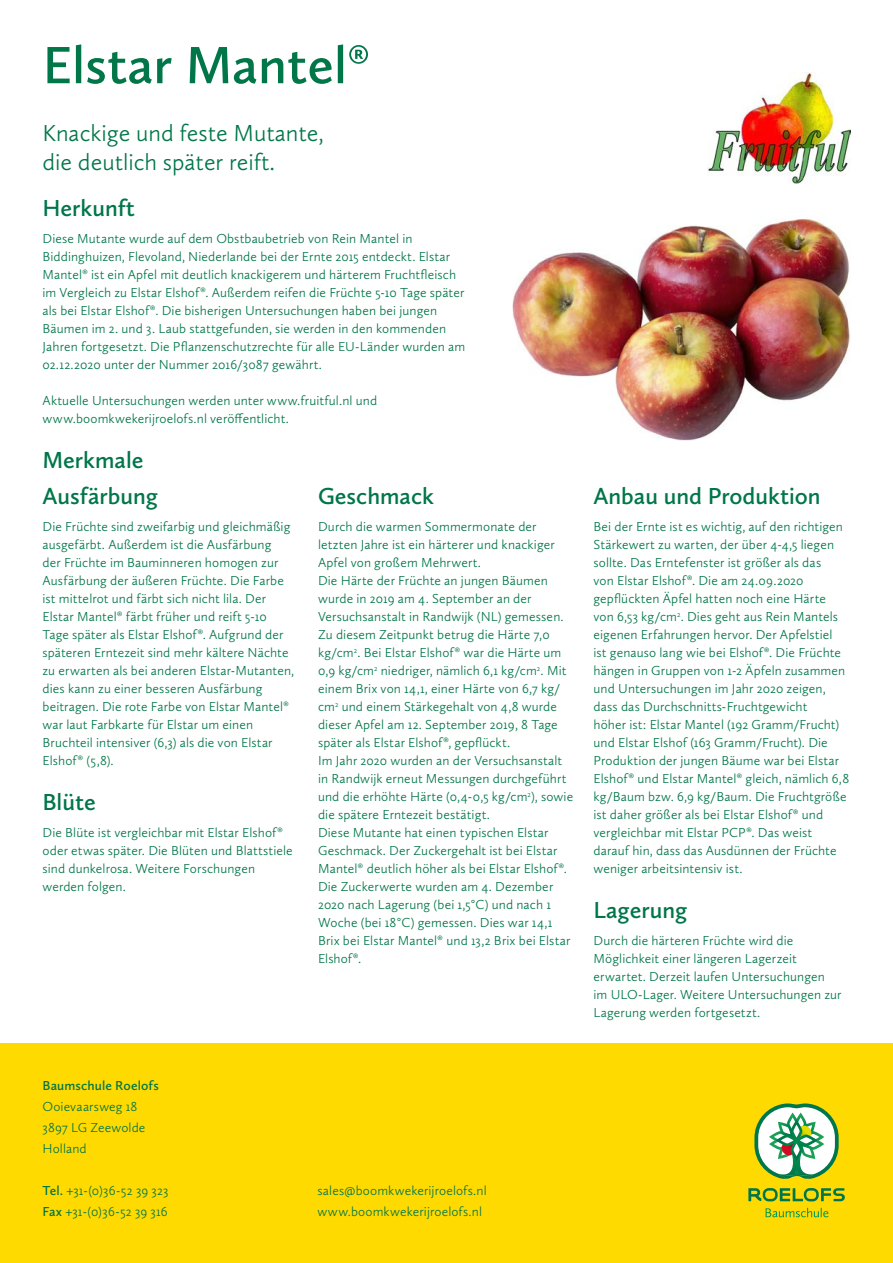
<style>
.page{position:relative;width:893px;height:1263px;background:#fff}
.page>*{position:absolute;margin:0;border:0;box-sizing:border-box;transform-origin:0 0}
.t1{font:600 54.3px "Calluna Sans";color:#007649}
.t2{font:600 24px "Calluna Sans";color:#007649}
.t3{font:300 24px/28.8px "Calluna Sans";color:#007649}
.t4{font:300 13.5px/18px "Calluna Sans";letter-spacing:.005em;color:#007649}
.t5{font:600 13.5px "Calluna Sans";letter-spacing:.01em;color:#007649}
.s1{font-weight:600}
</style>
<div class="page">
<img style="left:707px;top:72px;width:143px;height:111px">
<div style="left:0;top:1043px;width:893px;height:220px;background:#ffda00"></div>
<svg style="left:748px;top:1188px;width:97px;height:13px"></svg>
<svg style="left:754px;top:1103px;width:85px;height:76px"></svg>
<svg style="left:765px;top:1208px;width:63px;height:9px"></svg>
<img style="left:512px;top:218px;width:338px;height:223px">
<h1 class="t1" style="left:43px;top:32px;width:329px">Elstar Mantel®</h1>
<h2 class="t3" style="left:43px;top:119px;width:283px">Knackige und feste Mutante, die deutlich später reift.</h2>
<h2 class="t2" style="left:43px;top:193px;width:94px">Herkunft</h2>
<p class="t4" style="left:43px;top:229px;width:424px">Diese Mutante wurde auf dem Obstbaubetrieb von Rein Mantel in Biddinghuizen, Flevoland, Niederlande bei der Ernte 2015 entdeckt. Elstar Mantel® ist ein Apfel mit deutlich knackigerem und härterem Fruchtfleisch im Vergleich zu Elstar Elshof®. Außerdem reifen die Früchte 5-10 Tage später als bei Elstar Elshof®. Die bisherigen Untersuchungen haben bei jungen Bäumen im 2. und 3. Laub stattgefunden, sie werden in den kommenden Jahren fortgesetzt. Die Pflanzenschutzrechte für alle EU-Länder wurden am 02.12.2020 unter der Nummer 2016/3087 gewährt.</p>
<p class="t4" style="left:43px;top:391px;width:336px">Aktuelle Untersuchungen werden unter www.fruitful.nl und www.boomkwekerijroelofs.nl veröffentlicht.</p>
<h2 class="t2" style="left:43px;top:445px;width:103px">Merkmale</h2>
<h2 class="t2" style="left:43px;top:481px;width:117px">Ausfärbung</h2>
<p class="t4" style="left:43px;top:517px;width:253px">Die Früchte sind zweifarbig und gleichmäßig ausgefärbt. Außerdem ist die Ausfärbung<br>der Früchte im Bauminneren homogen zur Ausfärbung der äußeren Früchte. Die Farbe ist mittelrot und färbt sich nicht lila. Der Elstar Mantel® färbt früher und reift 5-10<br>Tage später als Elstar Elshof®. Aufgrund der späteren Erntezeit sind mehr kältere Nächte zu erwarten als bei anderen Elstar-Mutanten, dies kann zu einer besseren Ausfärbung beitragen. Die rote Farbe von Elstar Mantel® war laut Farbkarte für Elstar um einen Bruchteil intensiver (6,3) als die von Elstar Elshof® (5,8).</p>
<h2 class="t2" style="left:43px;top:787px;width:55px">Blüte</h2>
<p class="t4" style="left:43px;top:823px;width:252px">Die Blüte ist vergleichbar mit Elstar Elshof® oder etwas später. Die Blüten und Blattstiele sind dunkelrosa. Weitere Forschungen werden folgen.</p>
<h2 class="t2" style="left:318px;top:481px;width:117px">Geschmack</h2>
<p class="t4" style="left:318px;top:517px;width:257px">Durch die warmen Sommermonate der letzten Jahre ist ein härterer und knackiger Apfel von großem Mehrwert.<br>Die Härte der Früchte an jungen Bäumen wurde in 2019 am 4. September an der Versuchsanstalt in Randwijk (NL) gemessen.<br>Zu diesem Zeitpunkt betrug die Härte 7,0 kg/cm<sup>2</sup>. Bei Elstar Elshof® war die Härte um 0,9 kg/cm<sup>2</sup> niedriger, nämlich 6,1 kg/cm<sup>2</sup>. Mit einem Brix von 14,1, einer Härte von 6,7 kg/ cm<sup>2</sup> und einem Stärkegehalt von 4,8 wurde dieser Apfel am 12. September 2019, 8 Tage später als Elstar Elshof®, gepflückt.<br>Im Jahr 2020 wurden an der Versuchsanstalt in Randwijk erneut Messungen durchgeführt und die erhöhte Härte (0,4-0,5 kg/cm<sup>2</sup>), sowie die spätere Erntezeit bestätigt.<br>Diese Mutante hat einen typischen Elstar Geschmack. Der Zuckergehalt ist bei Elstar Mantel® deutlich höher als bei Elstar Elshof®.<br>Die Zuckerwerte wurden am 4. Dezember 2020 nach Lagerung (bei 1,5°C) und nach 1<br>Woche (bei 18°C) gemessen. Dies war 14,1<br>Brix bei Elstar Mantel® und 13,2 Brix bei Elstar Elshof®.</p>
<h2 class="t2" style="left:594px;top:481px;width:229px">Anbau und Produktion</h2>
<p class="t4" style="left:594px;top:517px;width:257px">Bei der Ernte ist es wichtig, auf den richtigen Stärkewert zu warten, der über 4-4,5 liegen sollte. Das Erntefenster ist größer als das<br>von Elstar Elshof®. Die am 24.09.2020 gepflückten Äpfel hatten noch eine Härte von 6,53 kg/cm<sup>2</sup>. Dies geht aus Rein Mantels eigenen Erfahrungen hervor. Der Apfelstiel<br>ist genauso lang wie bei Elshof®. Die Früchte hängen in Gruppen von 1-2 Äpfeln zusammen und Untersuchungen im Jahr 2020 zeigen, dass das Durchschnitts-Fruchtgewicht<br>höher ist: Elstar Mantel (192 Gramm/Frucht) und Elstar Elshof (163 Gramm/Frucht). Die Produktion der jungen Bäume war bei Elstar Elshof® und Elstar Mantel® gleich, nämlich 6,8 kg/Baum bzw. 6,9 kg/Baum. Die Fruchtgröße ist daher größer als bei Elstar Elshof® und vergleichbar mit Elstar PCP®. Das weist darauf hin, dass das Ausdünnen der Früchte weniger arbeitsintensiv ist.</p>
<h2 class="t2" style="left:594px;top:895px;width:95px">Lagerung</h2>
<p class="t4" style="left:594px;top:931px;width:250px">Durch die härteren Früchte wird die Möglichkeit einer längeren Lagerzeit erwartet. Derzeit laufen Untersuchungen im ULO-Lager. Weitere Untersuchungen zur Lagerung werden fortgesetzt.</p>
<p class="t5" style="left:43px;top:1077px;width:118px">Baumschule Roelofs</p>
<p class="t4" style="left:43px;top:1096px;width:104px;line-height:21px">Ooievaarsweg 18<br>3897 LG Zeewolde<br>Holland</p>
<p class="t4" style="left:43px;top:1180px;width:127px;line-height:21px"><span class="s1">Tel.</span> +31-(0)36-52 39 323<br><span class="s1">Fax</span> +31-(0)36-52 39 316</p>
<p class="t4" style="left:317px;top:1180px;width:171px;line-height:21px">sales@boomkwekerijroelofs.nl www.boomkwekerijroelofs.nl</p>
</div>
